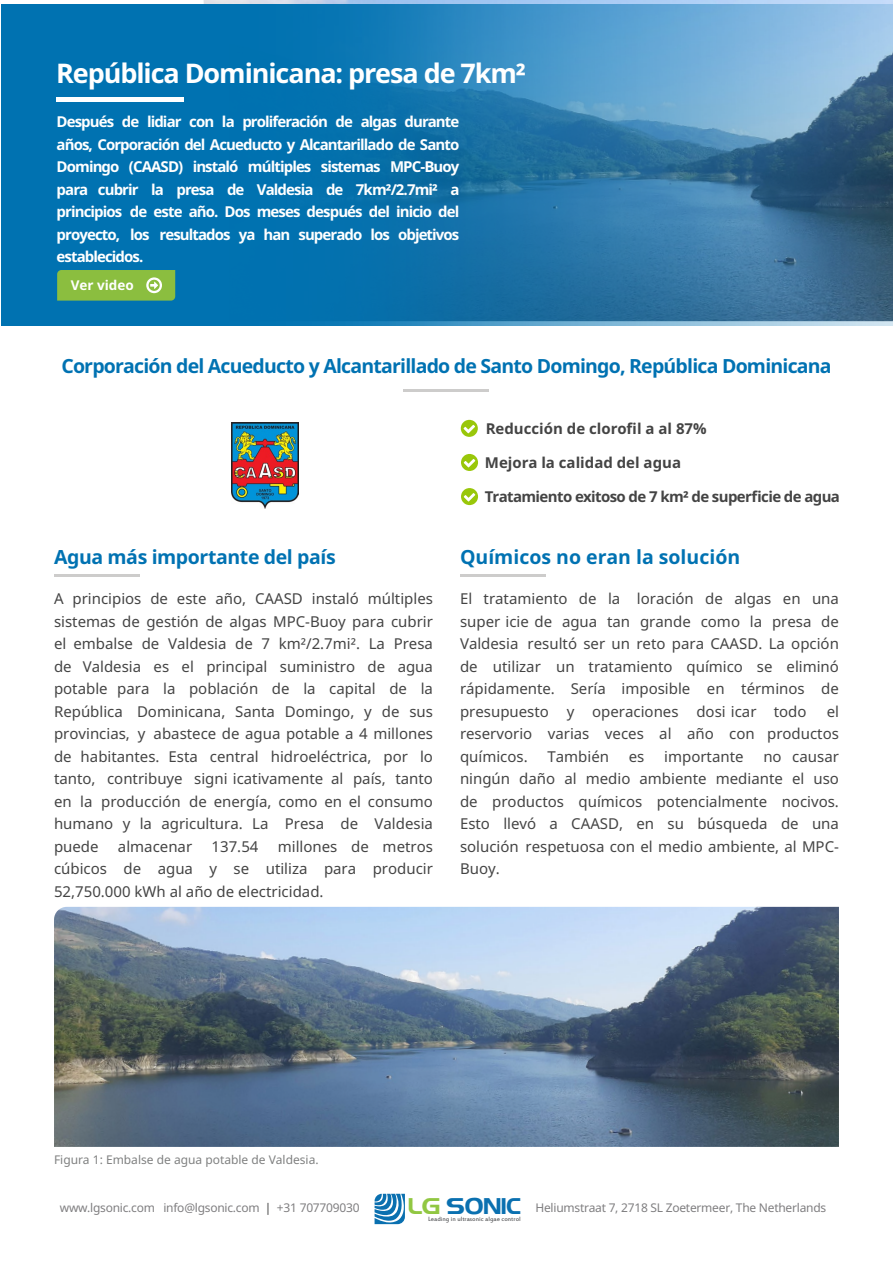
<style>
.page{position:relative;width:893px;height:1263px;background:#fff}
.page>*{position:absolute;margin:0;border:0;box-sizing:border-box;transform-origin:0 0}
.t1{font:700 27px "Noto Sans";letter-spacing:-.04em;color:#fff}
.t2{font:22.05px "Niamey";color:#0a70b0}
.t3{font:700 19.5px "Noto Sans";letter-spacing:-.04em;color:#0072b2}
.t4{font:700 19.5px "Noto Sans";letter-spacing:-.02em;color:#0072b2}
.t5{font:700 19.5px "Noto Sans";color:#0072b2}
.t6{font:15px/22.5px "Noto Sans";color:#444;text-align:justify}
.t7{font:700 15px/22.5px "Noto Sans";letter-spacing:-.06em;color:#fff;text-align:justify}
.t8{font:700 15px "Noto Sans";letter-spacing:-.01em;color:#444}
.t9{font:700 15px "Noto Sans";letter-spacing:-.04em;color:#444}
.t10{font:700 13.5px "Noto Sans";color:#fff}
.t11{font:12px "Noto Sans";letter-spacing:-.02em;color:#7f7e80}
.t12{font:12px "Noto Sans";color:#7f8080}
.t13{font:6.75px "Estrangelo Edessa";color:#58595b}
.s1{color:#91c742}
.s2{color:#444}
</style>
<div class="page">
<hr style="left:404px;top:389px;width:85px;height:3px;background:#cdcccb">
<img style="left:231px;top:423px;width:68px;height:85px">
<svg style="left:375px;top:1194px;width:30px;height:30px"></svg>
<img style="left:1px;top:4px;width:892px;height:322px">
<hr style="left:56px;top:97px;width:128px;height:4px;background:#fff">
<svg style="left:461px;top:420px;width:17px;height:17px"></svg>
<svg style="left:461px;top:454px;width:17px;height:17px"></svg>
<hr style="left:54px;top:574px;width:85px;height:3px;background:#cdcccb">
<hr style="left:460px;top:574px;width:85px;height:3px;background:#cdcccb">
<img style="left:54px;top:907px;width:785px;height:240px">
<svg style="left:461px;top:488px;width:17px;height:17px"></svg>
<svg style="left:57px;top:270px;width:118px;height:31px;background:#8cbe47"></svg>
<h1 class="t1" style="left:56px;top:54px;width:472px">República Dominicana: presa de 7km²</h1>
<p class="t7" style="left:57px;top:110px;width:404px">Después de lidiar con la proliferación de algas durante años, Corporación del Acueducto y Alcantarillado de Santo Domingo (CAASD) instaló múltiples sistemas MPC-Buoy para cubrir la presa de Valdesia de 7km²/2.7mi² a principios de este año. Dos meses después del inicio del proyecto, los resultados ya han superado los objetivos establecidos.</p>
<p class="t10" style="left:71px;top:276px;width:64px">Ver video</p>
<h3 class="t3" style="left:61px;top:352px;width:772px">Corporación del Acueducto y Alcantarillado de Santo Domingo, República Dominicana</h3>
<p class="t8" style="left:486px;top:418px;width:222px">Reducción de clorofil a al 87%</p>
<p class="t8" style="left:485px;top:452px;width:198px">Mejora la calidad del agua</p>
<h3 class="t4" style="left:54px;top:543px;width:283px">Agua más importante del país</h3>
<p class="t6" style="left:54px;top:587px;width:380px">A principios de este año, CAASD instaló múltiples sistemas de gestión de algas MPC-Buoy para cubrir el embalse de Valdesia de 7 km²/2.7mi². La Presa de Valdesia es el principal suministro de agua potable para la población de la capital de la República Dominicana, Santa Domingo, y de sus provincias, y abastece de agua potable a 4 millones de habitantes. Esta central hidroeléctrica, por lo tanto, contribuye signi icativamente al país, tanto en la producción de energía, como en el consumo humano y la agricultura. La Presa de Valdesia puede</p>
<p class="t6" style="left:54px;top:835px;width:380px;text-indent:224px">millones de metros cúbicos de agua y se utiliza para producir 52,750.000 kWh al año de electricidad.</p>
<p class="t6" style="left:118px;top:835px;width:76px">almacenar</p>
<p class="t6" style="left:212px;top:835px;width:48px">137.54</p>
<p class="t9" style="left:485px;top:486px;width:357px">Tratamiento exitoso de 7 km² de superficie de agua</p>
<h3 class="t5" style="left:460px;top:543px;width:282px">Químicos no eran la solución</h3>
<p class="t6" style="left:460px;top:587px;width:380px">El tratamiento de la loración de algas en una super icie de agua tan grande como la presa de Valdesia resultó ser un reto para CAASD. La opción de utilizar un tratamiento químico se eliminó rápidamente. Sería imposible en términos de presupuesto y operaciones dosi icar todo</p>
<p class="t6" style="left:460px;top:700px;width:380px;text-indent:367px">el reservorio varias veces al año con productos químicos.</p>
<p class="t6" style="left:547px;top:745px;width:63px">También</p>
<p class="t6" style="left:629px;top:745px;width:17px">es</p>
<p class="t6" style="left:664px;top:745px;width:81px">importante</p>
<p class="t6" style="left:460px;top:745px;width:380px;text-indent:303px">no causar ningún daño al medio ambiente mediante el uso de productos químicos potencialmente nocivos.<br>Esto llevó a CAASD, en su búsqueda de una solución respetuosa con el medio ambiente, al MPC-Buoy.</p>
<p class="t12" style="left:54px;top:1152px;width:266px">Figura 1: Embalse de agua potable de Valdesia.</p>
<h2 class="t2" style="left:408px;top:1193px;width:114px"><span class="s1">LG</span> SONIC</h2>
<p class="t11" style="left:60px;top:1199px;width:301px">www.lgsonic.com info@lgsonic.com <span class="s2">|</span> +31 707709030</p>
<p class="t11" style="left:535px;top:1199px;width:292px">Heliumstraat 7, 2718 SL Zoetermeer, The Netherlands</p>
<p class="t13" style="left:428px;top:1217px;width:94px">Leading in ultrasonic algae control</p>
</div>
